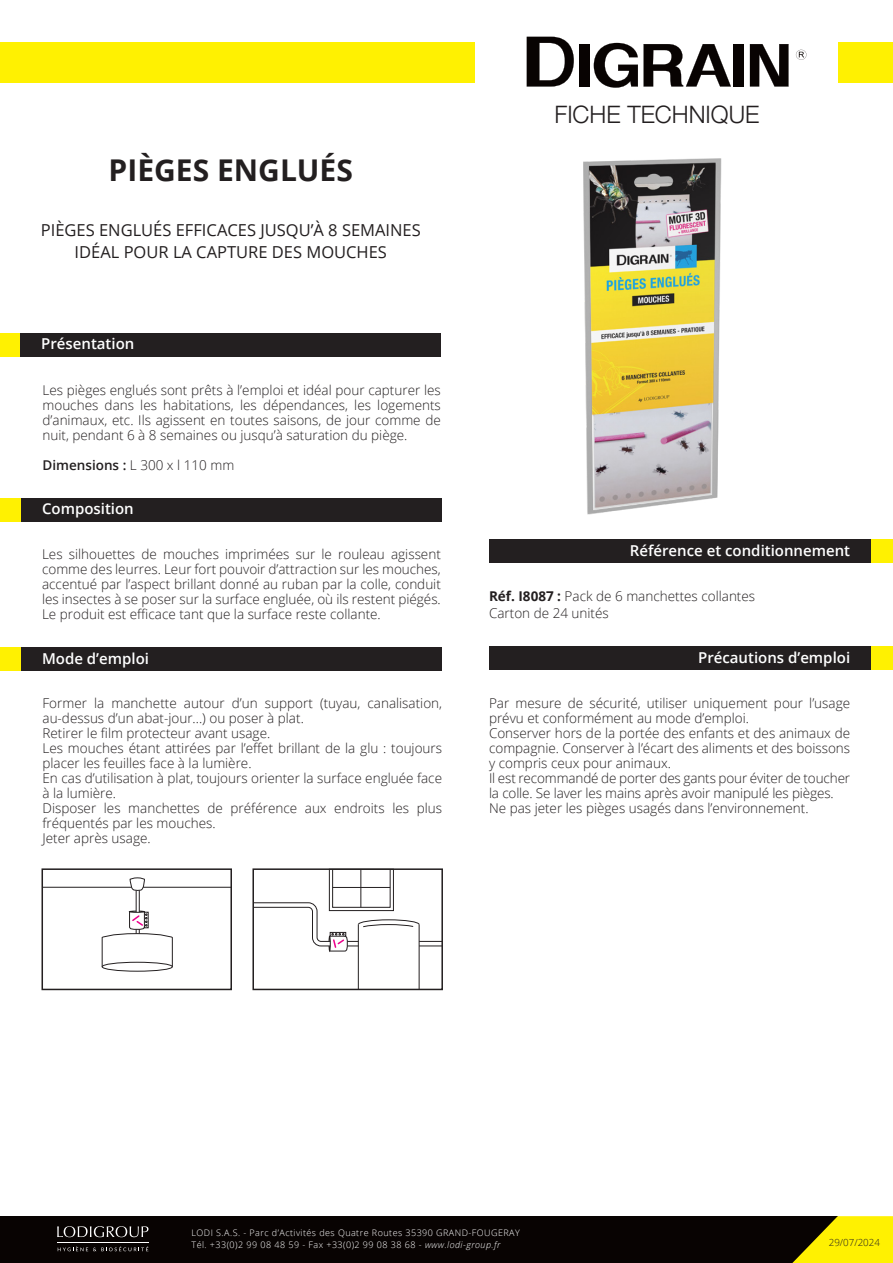
<style>
.page{position:relative;width:893px;height:1263px;background:#fff}
.page>*{position:absolute;margin:0;border:0;box-sizing:border-box;transform-origin:0 0}
.t1{font:700 30px "Open Sans";color:#231f20}
.t2{font:300 24px "Helvetica Neue";color:#231f20}
.t3{font:16.5px/22.5px "Open Sans";color:#231f20;text-align:center}
.t4{font:600 15px "Open Sans";color:#fff}
.t5{font:300 13.5px/15px "Open Sans";color:#231f20}
.t6{font:600 13.5px "Open Sans";color:#231f20}
.t7{font:300 9.75px "Open Sans";color:#231f20}
.t8{font:300 9px/12px "Open Sans";letter-spacing:.05em;color:#fff}
.s1{font-weight:300}
.s2{font-weight:700}
.s3{font-style:italic}
</style>
<div class="page">
<div style="left:0;top:42px;width:475px;height:41px;background:#fff101"></div>
<div style="left:839px;top:42px;width:54px;height:41px;background:#fff101"></div>
<div style="left:489px;top:539px;width:404px;height:23px;background:#231f20"></div>
<div style="left:0;top:333px;width:441px;height:24px;background:#231f20"></div>
<div style="left:0;top:333px;width:20px;height:24px;background:#fff101"></div>
<div style="left:872px;top:539px;width:21px;height:23px;background:#fff101"></div>
<div style="left:489px;top:646px;width:404px;height:24px;background:#231f20"></div>
<div style="left:872px;top:646px;width:21px;height:24px;background:#fff101"></div>
<div style="left:0;top:647px;width:442px;height:23px;background:#231f20"></div>
<div style="left:0;top:647px;width:21px;height:23px;background:#fff101"></div>
<svg style="left:527px;top:37px;width:216px;height:51px"></svg>
<svg style="left:750px;top:44px;width:38px;height:43px"></svg>
<svg style="left:796px;top:50px;width:10px;height:10px"></svg>
<div style="left:0;top:498px;width:442px;height:24px;background:#231f20"></div>
<div style="left:0;top:498px;width:21px;height:24px;background:#fff101"></div>
<div style="left:0;top:1216px;width:838px;height:47px;background:#080302"></div>
<svg style="left:792px;top:1216px;width:101px;height:47px"></svg>
<svg style="left:57px;top:1226px;width:91px;height:11px"></svg>
<svg style="left:58px;top:1246px;width:90px;height:5px"></svg>
<hr style="left:57px;top:1242px;width:91px;height:1px;background:#fff">
<div style="left:42px;top:868px;width:190px;height:122px;border:2px solid #231f20"></div>
<hr style="left:42px;top:887px;width:90px;height:1px;background:#231f20">
<hr style="left:143px;top:887px;width:88px;height:1px;background:#231f20">
<div style="left:252px;top:868px;width:191px;height:122px;border:2px solid #231f20"></div>
<hr style="left:358px;top:924px;width:1px;height:65px;background:#231f20">
<hr style="left:419px;top:924px;width:1px;height:65px;background:#231f20">
<div style="left:329px;top:869px;width:65px;height:42px;border:1px solid #231f20"></div>
<div style="left:332px;top:869px;width:58px;height:39px;border:1px solid #231f20"></div>
<hr style="left:360px;top:869px;width:1px;height:38px;background:#231f20">
<hr style="left:333px;top:887px;width:57px;height:1px;background:#231f20">
<svg style="left:252px;top:902px;width:190px;height:50px"></svg>
<svg style="left:101px;top:877px;width:72px;height:61px"></svg>
<div style="left:102px;top:962px;width:71px;height:9px;border:1px solid #231f20;border-radius:50%"></div>
<hr style="left:102px;top:937px;width:1px;height:30px;background:#231f20">
<hr style="left:172px;top:937px;width:1px;height:30px;background:#231f20">
<img style="left:583px;top:158px;width:139px;height:357px">
<h1 class="t1" style="left:109px;top:149px;width:246px">PIÈGES ENGLUÉS</h1>
<p class="t3" style="left:41px;top:218px;width:382px">PIÈGES ENGLUÉS EFFICACES JUSQU’À 8 SEMAINES<br>IDÉAL POUR LA CAPTURE DES MOUCHES</p>
<p class="t4" style="left:41px;top:334px;width:95px">Présentation</p>
<p class="t5" style="left:43px;top:382px;width:400px;text-align:justify">Les pièges englués sont prêts à l’emploi et idéal pour capturer les mouches dans les habitations, les dépendances, les logements d’animaux, etc. Ils agissent en toutes saisons, de jour comme de nuit, pendant 6 à 8 semaines ou jusqu’à saturation du piège.</p>
<p class="t6" style="left:43px;top:455px;width:193px">Dimensions : <span class="s1">L 300 x l 110 mm</span></p>
<p class="t4" style="left:42px;top:499px;width:93px">Composition</p>
<p class="t5" style="left:42px;top:546px;width:400px;text-align:justify">Les silhouettes de mouches imprimées sur le rouleau agissent comme des leurres. Leur fort pouvoir d’attraction sur les mouches, accentué par l’aspect brillant donné au ruban par la colle, conduit les insectes à se poser sur la surface engluée, où ils restent piégés.<br>Le produit est efficace tant que la surface reste collante.</p>
<p class="t4" style="left:42px;top:648px;width:108px">Mode d’emploi</p>
<p class="t5" style="left:43px;top:695px;width:401px">Former la manchette autour d’un support (tuyau, canalisation, au-dessus d’un abat-jour...) ou poser à plat.<br>Retirer le film protecteur avant usage.<br>Les mouches étant attirées par l’effet brillant de la glu : toujours placer les feuilles face à la lumière.<br>En cas d’utilisation à plat, toujours orienter la surface engluée face à la lumière.<br>Disposer les manchettes de préférence aux endroits les plus fréquentés par les mouches.<br>Jeter après usage.</p>
<h2 class="t2" style="left:554px;top:95px;width:206px">FICHE TECHNIQUE</h2>
<p class="t4" style="left:630px;top:540px;width:222px">Référence et conditionnement</p>
<p class="t5" style="left:489px;top:588px;width:268px;line-height:16.5px"><span class="s2">Réf. I8087 :</span> Pack de 6 manchettes collantes<br>Carton de 24 unités</p>
<p class="t4" style="left:698px;top:647px;width:154px">Précautions d’emploi</p>
<p class="t5" style="left:489px;top:695px;width:363px">Par mesure de sécurité, utiliser uniquement pour l’usage prévu et conformément au mode d’emploi.<br>Conserver hors de la portée des enfants et des animaux de compagnie. Conserver à l’écart des aliments et des boissons y compris ceux pour animaux.<br>Il est recommandé de porter des gants pour éviter de toucher la colle. Se laver les mains après avoir manipulé les pièges.<br>Ne pas jeter les pièges usagés dans l’environnement.</p>
<p class="t8" style="left:192px;top:1227px;width:330px">LODI S.A.S. - Parc d’Activités des Quatre Routes 35390 GRAND-FOUGERAY<br>Tél. +33(0)2 99 08 48 59 - Fax +33(0)2 99 08 38 68 - <span class="s3">www.lodi-group.fr</span></p>
<p class="t7" style="left:829px;top:1236px;width:53px">29/07/2024</p>
</div>
